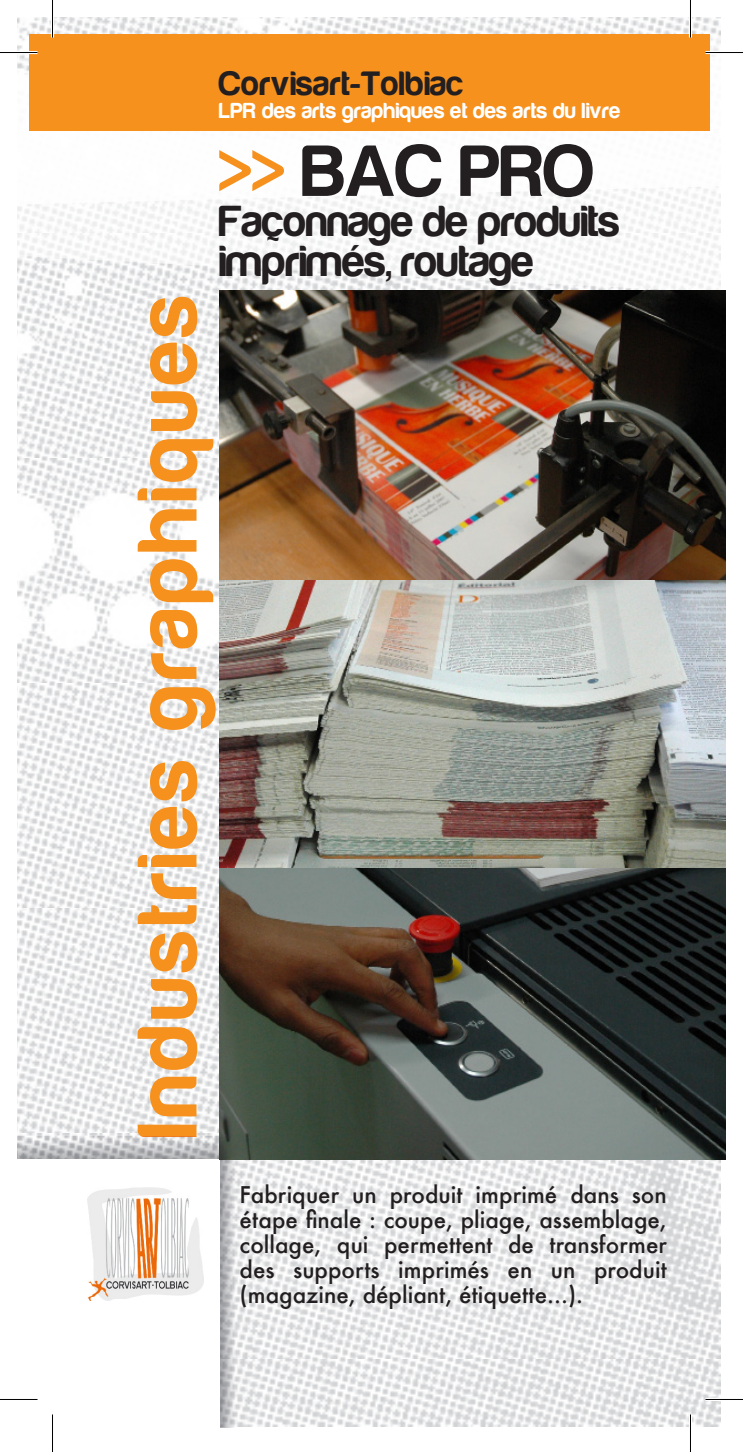
<style>
.page{position:relative;width:743px;height:1452px;background:#fff}
.page>*{position:absolute;margin:0;border:0;box-sizing:border-box;transform-origin:0 0}
.t1{font:87.5px "Harabara";letter-spacing:.065em;color:#f6911e}
.t2{font:75px "Harabara";color:#231f20}
.t3{font:45px "Harabara";color:#231f20}
.t4{font:35px "Harabara";letter-spacing:.02em;color:#231f20}
.t5{font:500 22.5px/25px "Futura";color:#231f20;text-align:justify}
.t6{font:22.5px "Harabara";letter-spacing:.02em;color:#fff}
.s1{color:#f6911e}
</style>
<div class="page">
<img style="left:17px;top:17px;width:703px;height:1409px">
<svg style="left:17px;top:207px;width:709px;height:90px"></svg>
<svg style="left:17px;top:31px;width:704px;height:176px"></svg>
<div style="left:29px;top:34px;width:680px;height:96px;background:#f6911e"></div>
<img style="left:219px;top:291px;width:507px;height:868px">
<svg style="left:17px;top:1136px;width:202px;height:23px;background:#c4c5c7"></svg>
<svg style="left:219px;top:1159px;width:34px;height:268px"></svg>
<div style="left:17px;top:1159px;width:202px;height:274px;background:#fff"></div>
<img style="left:88px;top:1187px;width:116px;height:113px">
<hr style="left:0;top:51px;width:38px;height:3px;background:#fff">
<hr style="left:705px;top:51px;width:38px;height:3px;background:#fff">
<hr style="left:705px;top:1397px;width:38px;height:4px;background:#fff">
<hr style="left:51px;top:0;width:3px;height:38px;background:#fff">
<hr style="left:689px;top:0;width:3px;height:38px;background:#fff">
<hr style="left:689px;top:1414px;width:3px;height:37px;background:#fff">
<hr style="left:0;top:52px;width:38px;height:1px;background:#000">
<hr style="left:705px;top:52px;width:38px;height:1px;background:#000">
<hr style="left:0;top:1399px;width:38px;height:1px;background:#000">
<hr style="left:705px;top:1399px;width:38px;height:1px;background:#000">
<hr style="left:52px;top:0;width:1px;height:38px;background:#000">
<hr style="left:52px;top:1414px;width:1px;height:37px;background:#000">
<hr style="left:690px;top:0;width:1px;height:38px;background:#000">
<hr style="left:690px;top:1414px;width:1px;height:37px;background:#000">
<p class="t4" style="left:219px;top:65px;width:246px">Corvisart-Tolbiac</p>
<p class="t6" style="left:219px;top:98px;width:403px">LPR des arts graphiques et des arts du livre</p>
<p class="t2" style="left:219px;top:132px;width:377px"><span class="s1">&gt;&gt;</span> BAC PRO</p>
<p class="t3" style="left:219px;top:198px;width:402px">Façonnage de produits</p>
<p class="t3" style="left:219px;top:238px;width:316px">imprimés, routage</p>
<p class="t1" style="left:122px;top:1136px;width:844px;rotate:-90deg">Industries graphiques</p>
<p class="t5" style="left:240px;top:1181px;width:429px">Fabriquer un produit imprimé dans son étape finale : coupe, pliage, assemblage, collage, qui permettent de transformer des supports imprimés en un produit (magazine, dépliant, étiquette...).</p>
</div>
